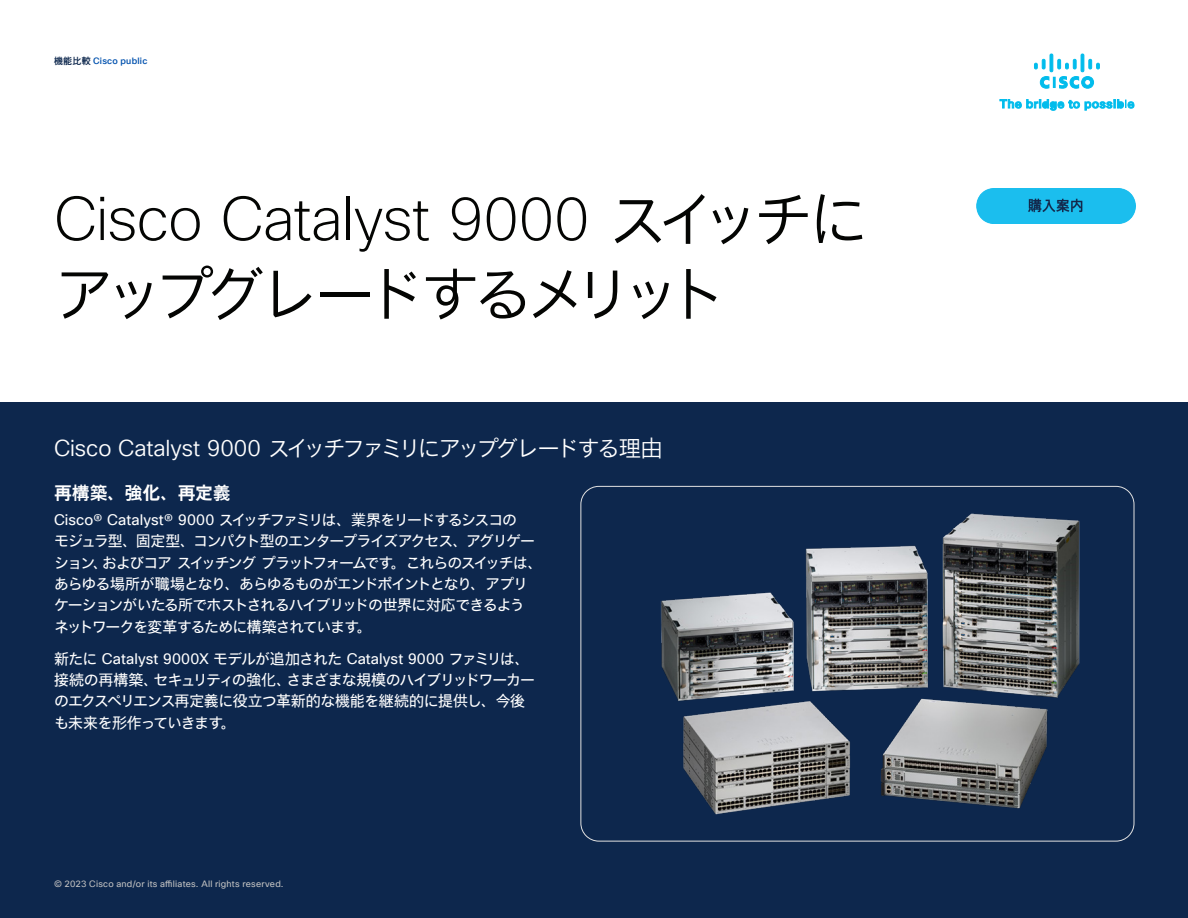
<style>
.page{position:relative;width:1188px;height:918px;background:#fff}
.page>*{position:absolute;margin:0;border:0;box-sizing:border-box;transform-origin:0 0}
.P_-_Paragraph_Style1{font:60px/74.8px "Cisco Sans JPN Light";letter-spacing:-.155em;color:#040503}
.P_-_Paragraph_Style1-2{font:22.5px "Cisco Sans JPN Light";letter-spacing:-.14em;color:#fff}
.P_-_Paragraph_Style1-3{font:17.85px "Cisco Sans JPN Bold";letter-spacing:-.02em;color:#fff}
.P_-_Paragraph_Style1-4{font:14.85px/21.3px "Cisco Sans JPN";letter-spacing:-.07em;color:#fff}
.P_-_Paragraph_Style1-5{font:9px "Cisco Sans TT";letter-spacing:.025em;color:#c1c1c1}
.Paragraph_Style1{font:500 9px "Cisco Sans TT";letter-spacing:.025em;color:#0051ae}
.s1{font-family:"Cisco Sans JPN Medium";font-weight:400;color:#0d274d}
.s2{font-family:"Cisco Sans TT";font-weight:200}
.s3{font-family:"Cisco Sans TT Light"}
.s4{font-family:"Cisco Sans TT"}
</style>
<div class="page">
<svg style="left:1000px;top:100px;width:21px;height:8px"></svg>
<svg style="left:1027px;top:100px;width:107px;height:10px"></svg>
<svg style="left:1034px;top:54px;width:65px;height:34px"></svg>
<div style="left:0;top:403px;width:1188px;height:515px;background:#0d274d"></div>
<svg style="left:580px;top:486px;width:555px;height:356px"></svg>
<img style="left:976px;top:189px;width:159px;height:35px">
<p class="Paragraph_Style1" style="left:54px;top:55px;width:95px"><span class="s1">機能比較</span> Cisco public</p>
<p class="P_-_Paragraph_Style1" style="left:54px;top:186px;width:816px"><span class="s2">Cisco Catalyst 9000</span> スイッチにアップグレードするメリット</p>
<p class="P_-_Paragraph_Style1-2" style="left:54px;top:433px;width:611px"><span class="s3">Cisco Catalyst 9000</span> スイッチファミリにアップグレードする理由</p>
<p class="P_-_Paragraph_Style1-3" style="left:54px;top:481px;width:178px">再構築、強化、再定義</p>
<p class="P_-_Paragraph_Style1-4" style="left:54px;top:509px;width:490px"><span class="s4">Cisco® Catalyst® 9000</span> スイッチファミリは、業界をリードするシスコの<br>モジュラ型、固定型、コンパクト型のエンタープライズアクセス、アグリゲーション、およびコアスイッチングプラットフォームです。これらのスイッチは、あらゆる場所が職場となり、あらゆるものがエンドポイントとなり、アプリケーションがいたる所でホストされるハイブリッドの世界に対応できるようネットワークを変革するために構築されています。</p>
<p class="P_-_Paragraph_Style1-4" style="left:54px;top:648px;width:483px">新たに <span class="s4">Catalyst 9000X</span> モデルが追加された <span class="s4">Catalyst 9000</span> ファミリは、接続の再構築、セキュリティの強化、さまざまな規模のハイブリッドワーカーのエクスペリエンス再定義に役立つ革新的な機能を継続的に提供し、今後も未来を形作っていきます。</p>
<p class="P_-_Paragraph_Style1-5" style="left:54px;top:878px;width:231px">© 2023 Cisco and/or its affiliates. All rights reserved.</p>
</div>
